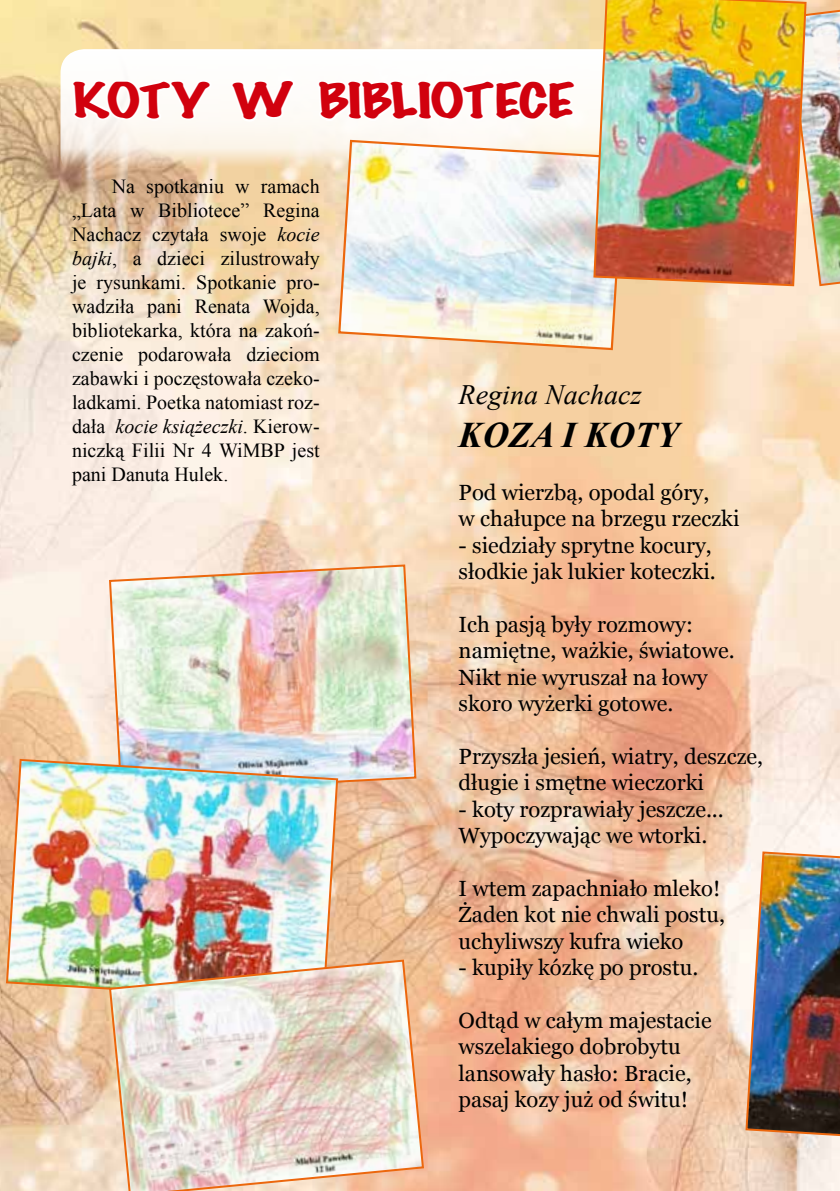
<style>
.page{position:relative;width:840px;height:1191px;background:#fff}
.page>*{position:absolute;margin:0;border:0;box-sizing:border-box;transform-origin:0 0}
.t1{font:48px "FL Pismo Reczne 6";letter-spacing:-.04em;color:#d1010e}
.t2{font:italic 700 36px "Times New Roman";color:#000}
.t3{font:italic 28px "Times New Roman";color:#000}
.t4{font:22px/26.4px "Georgia";color:#000}
.t5{font:20px/24px "Times New Roman";color:#000;text-align:justify}
.s1{font-style:italic}
</style>
<div class="page">
<img style="left:0;top:0;width:839px;height:1191px">
<svg style="left:60px;top:49px;width:727px;height:130px"></svg>
<svg style="left:68px;top:0;width:146px;height:383px"></svg>
<svg style="left:227px;top:76px;width:70px;height:48px"></svg>
<svg style="left:315px;top:0;width:264px;height:383px"></svg>
<img style="left:108px;top:563px;width:309px;height:232px">
<img style="left:5px;top:758px;width:334px;height:245px">
<img style="left:807px;top:0;width:32px;height:287px">
<img style="left:108px;top:958px;width:317px;height:233px">
<svg style="left:337px;top:139px;width:288px;height:212px"></svg>
<img style="left:592px;top:0;width:215px;height:287px">
<img style="left:744px;top:850px;width:95px;height:305px">
<h1 class="t1" style="left:72px;top:74px;width:503px">KOTY W BIBLIOTECE</h1>
<p class="t5" style="left:72px;top:173px;width:249px;text-indent:40px">Na spotkaniu w ramach „Lata w Bibliotece” Regina Nachacz czytała swoje <span class="s1">kocie bajki</span>, a dzieci zilustrowały je rysunkami. Spotkanie pro&shy;wadziła pani Renata Wojda, bibliotekarka, która na zakoń&shy;czenie podarowała dzieciom zabawki i poczęstowała czeko&shy;ladkami. Poetka natomiast roz&shy;dała <span class="s1">kocie książeczki</span>. Kierow&shy;niczką Filii Nr 4 WiMBP jest pani Danuta Hulek.</p>
<p class="t3" style="left:458px;top:375px;width:184px">Regina Nachacz</p>
<h2 class="t2" style="left:458px;top:410px;width:222px">KOZA I KOTY</h2>
<p class="t4" style="left:458px;top:479px;width:282px">Pod wierzbą, opodal góry,<br>w chałupce na brzegu rzeczki</p>
<p class="t4" style="left:458px;top:532px;width:258px">- siedziały sprytne kocury, słodkie jak lukier koteczki.</p>
<p class="t4" style="left:458px;top:611px;width:277px">Ich pasją były rozmowy: namiętne, ważkie, światowe.<br>Nikt nie wyruszał na łowy skoro wyżerki gotowe.</p>
<p class="t4" style="left:458px;top:743px;width:306px">Przyszła jesień, wiatry, deszcze, długie i smętne wieczorki</p>
<p class="t4" style="left:458px;top:796px;width:266px">- koty rozprawiały jeszcze...<br>Wypoczywając we wtorki.</p>
<p class="t4" style="left:458px;top:875px;width:268px">I wtem zapachniało mleko!<br>Żaden kot nie chwali postu, uchyliwszy kufra wieko</p>
<p class="t4" style="left:458px;top:954px;width:241px">- kupiły kózkę po prostu.</p>
<p class="t4" style="left:458px;top:1007px;width:254px">Odtąd w całym majestacie wszelakiego dobrobytu lansowały hasło: Bracie, pasaj kozy już od świtu!</p>
</div>
